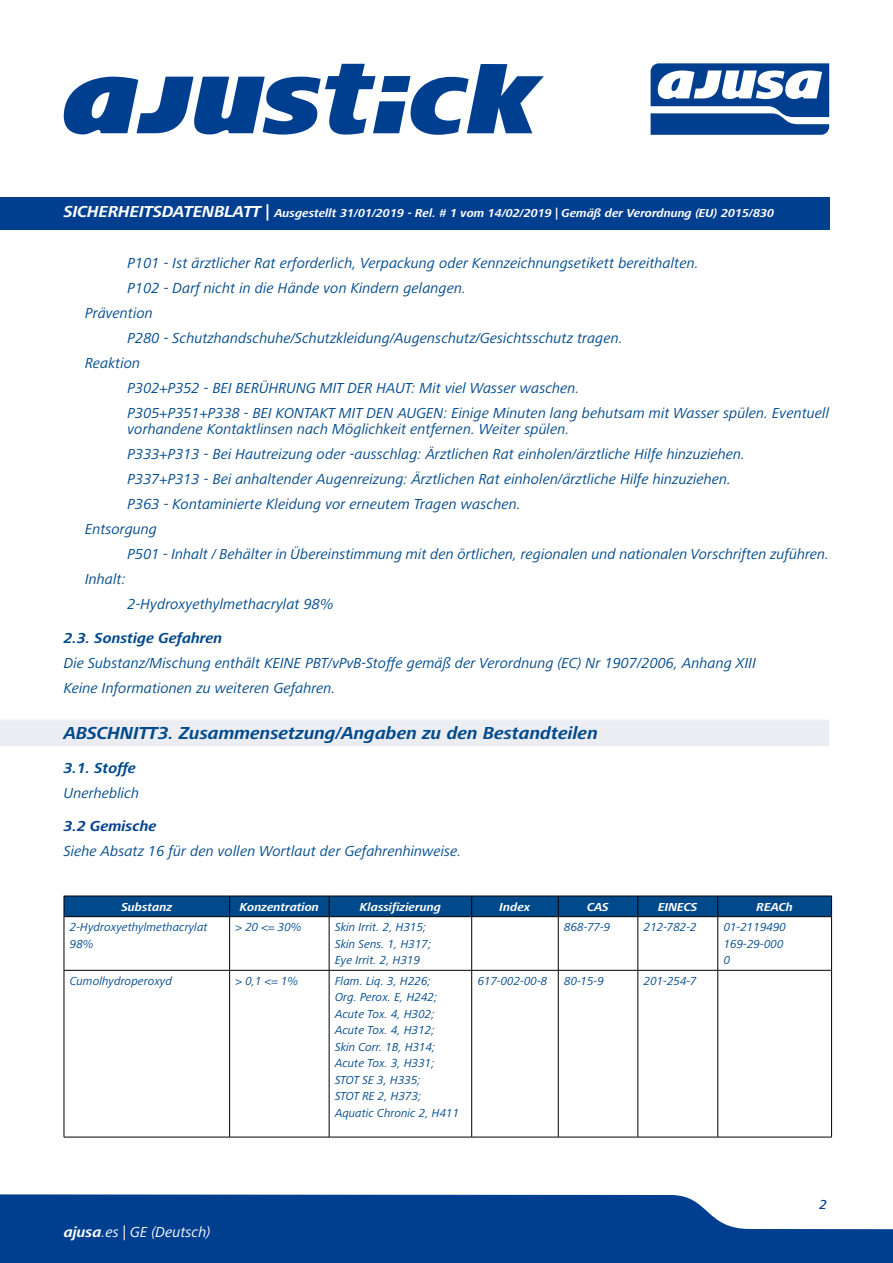
<style>
.page{position:relative;width:893px;height:1263px;background:#fff}
.page>*{position:absolute;margin:0;border:0;box-sizing:border-box;transform-origin:0 0}
.t1{font:italic 700 18px "Frutiger Next LT";color:#004a8c}
.t2{font:italic 15px/25px "Frutiger Next LT";color:#004a8c}
.t3{font:italic 700 15px "Frutiger Next LT";color:#004a8c}
.t4{font:italic 15px "Frutiger Next LT";color:#fff}
.t5{font:italic 700 15px "Frutiger Next LT";color:#003f90}
.t6{font:italic 500 13.5px "Frutiger Next LT";color:#003f90}
.t7{font:italic 12px/16.5px "Frutiger Next LT";color:#004a8c}
.t8{font:italic 700 12px "Frutiger Next LT";color:#fff}
.s1{font-size:16.5px}
.s2{font-weight:700}
</style>
<div class="page">
<svg style="left:0;top:1194px;width:893px;height:69px;background:#1c549c"></svg>
<svg style="left:64px;top:64px;width:480px;height:71px"></svg>
<div style="left:0;top:197px;width:829px;height:33px;background:#003f90"></div>
<svg style="left:651px;top:63px;width:178px;height:72px"></svg>
<div style="left:0;top:720px;width:829px;height:26px;background:#ebedf2"></div>
<svg style="left:64px;top:896px;width:768px;height:20px;background:#004786"></svg>
<hr style="left:64px;top:916px;width:166px;height:1px;background:#000">
<hr style="left:64px;top:917px;width:1px;height:53px;background:#000">
<hr style="left:230px;top:916px;width:99px;height:1px;background:#000">
<hr style="left:229px;top:917px;width:1px;height:53px;background:#000">
<hr style="left:329px;top:916px;width:143px;height:1px;background:#000">
<hr style="left:329px;top:917px;width:1px;height:53px;background:#000">
<hr style="left:472px;top:916px;width:86px;height:1px;background:#000">
<hr style="left:471px;top:917px;width:1px;height:53px;background:#000">
<hr style="left:558px;top:916px;width:80px;height:1px;background:#000">
<hr style="left:558px;top:917px;width:1px;height:53px;background:#000">
<hr style="left:638px;top:916px;width:80px;height:1px;background:#000">
<hr style="left:638px;top:917px;width:1px;height:53px;background:#000">
<hr style="left:718px;top:916px;width:114px;height:1px;background:#000">
<hr style="left:717px;top:917px;width:1px;height:53px;background:#000">
<hr style="left:831px;top:917px;width:1px;height:53px;background:#000">
<hr style="left:64px;top:970px;width:166px;height:1px;background:#000">
<hr style="left:64px;top:970px;width:1px;height:167px;background:#000">
<hr style="left:230px;top:970px;width:99px;height:1px;background:#000">
<hr style="left:229px;top:970px;width:1px;height:167px;background:#000">
<hr style="left:329px;top:970px;width:143px;height:1px;background:#000">
<hr style="left:329px;top:970px;width:1px;height:167px;background:#000">
<hr style="left:472px;top:970px;width:86px;height:1px;background:#000">
<hr style="left:471px;top:970px;width:1px;height:167px;background:#000">
<hr style="left:558px;top:970px;width:80px;height:1px;background:#000">
<hr style="left:558px;top:970px;width:1px;height:167px;background:#000">
<hr style="left:638px;top:970px;width:80px;height:1px;background:#000">
<hr style="left:638px;top:970px;width:1px;height:167px;background:#000">
<hr style="left:718px;top:970px;width:114px;height:1px;background:#000">
<hr style="left:717px;top:970px;width:1px;height:167px;background:#000">
<hr style="left:831px;top:970px;width:1px;height:167px;background:#000">
<hr style="left:64px;top:1137px;width:166px;height:1px;background:#000">
<hr style="left:230px;top:1137px;width:99px;height:1px;background:#000">
<hr style="left:329px;top:1137px;width:143px;height:1px;background:#000">
<hr style="left:472px;top:1137px;width:86px;height:1px;background:#000">
<hr style="left:558px;top:1137px;width:80px;height:1px;background:#000">
<hr style="left:638px;top:1137px;width:80px;height:1px;background:#000">
<hr style="left:718px;top:1137px;width:114px;height:1px;background:#000">
<p class="t8" style="left:64px;top:206px;width:712px"><span class="s1">SICHERHEITSDATENBLATT |</span> Ausgestellt 31/01/2019 - Rel. # 1 vom 14/02/2019 | Gemäß der Verordnung (EU) 2015/830</p>
<p class="t2" style="left:128px;top:250px;width:573px">P101 - Ist ärztlicher Rat erforderlich, Verpackung oder Kennzeichnungsetikett bereithalten.</p>
<p class="t2" style="left:128px;top:275px;width:340px">P102 - Darf nicht in die Hände von Kindern gelangen.</p>
<p class="t2" style="left:85px;top:300px;width:69px">Prävention</p>
<p class="t2" style="left:128px;top:325px;width:497px">P280 - Schutzhandschuhe/Schutzkleidung/Augenschutz/Gesichtsschutz tragen.</p>
<p class="t2" style="left:85px;top:350px;width:57px">Reaktion</p>
<p class="t2" style="left:128px;top:375px;width:454px">P302+P352 - BEI BERÜHRUNG MIT DER HAUT: Mit viel Wasser waschen.</p>
<p class="t2" style="left:128px;top:400px;width:703px">P305+P351+P338 - BEI KONTAKT MIT DEN AUGEN: Einige Minuten lang behutsam mit Wasser spülen. Eventuell</p>
<p class="t2" style="left:128px;top:417px;width:444px">vorhandene Kontaktlinsen nach Möglichkeit entfernen. Weiter spülen.</p>
<p class="t2" style="left:128px;top:442px;width:619px">P333+P313 - Bei Hautreizung oder -ausschlag: Ärztlichen Rat einholen/ärztliche Hilfe hinzuziehen.</p>
<p class="t2" style="left:128px;top:467px;width:605px">P337+P313 - Bei anhaltender Augenreizung: Ärztlichen Rat einholen/ärztliche Hilfe hinzuziehen.</p>
<p class="t2" style="left:128px;top:492px;width:395px">P363 - Kontaminierte Kleidung vor erneutem Tragen waschen.</p>
<p class="t2" style="left:85px;top:517px;width:74px">Entsorgung</p>
<p class="t2" style="left:128px;top:542px;width:703px">P501 - Inhalt / Behälter in Übereinstimmung mit den örtlichen, regionalen und nationalen Vorschriften zuführen.</p>
<p class="t2" style="left:85px;top:567px;width:42px">Inhalt:</p>
<p class="t2" style="left:128px;top:592px;width:207px">2-Hydroxyethylmethacrylat 98%</p>
<p class="t3" style="left:64px;top:630px;width:160px">2.3. Sonstige Gefahren</p>
<p class="t2" style="left:64px;top:650px;width:694px">Die Substanz/Mischung enthält KEINE PBT/vPvB-Stoffe gemäß der Verordnung (EC) Nr 1907/2006, Anhang XIII<br>Keine Informationen zu weiteren Gefahren.</p>
<p class="t1" style="left:64px;top:723px;width:536px">ABSCHNITT3. Zusammensetzung/Angaben zu den Bestandteilen</p>
<p class="t3" style="left:64px;top:759px;width:74px">3.1. Stoffe</p>
<p class="t2" style="left:64px;top:780px;width:77px">Unerheblich</p>
<p class="t5" style="left:64px;top:818px;width:94px">3.2 Gemische</p>
<p class="t2" style="left:64px;top:839px;width:399px">Siehe Absatz 16 für den vollen Wortlaut der Gefahrenhinweise.</p>
<p class="t8" style="left:121px;top:900px;width:52px">Substanz</p>
<p class="t8" style="left:240px;top:900px;width:81px">Konzentration</p>
<p class="t8" style="left:360px;top:900px;width:83px">Klassifizierung</p>
<p class="t8" style="left:500px;top:900px;width:32px">Index</p>
<p class="t8" style="left:587px;top:900px;width:23px">CAS</p>
<p class="t8" style="left:658px;top:900px;width:41px">EINECS</p>
<p class="t8" style="left:757px;top:900px;width:38px">REACh</p>
<p class="t7" style="left:70px;top:919px;width:139px">2-Hydroxyethylmethacrylat<br>98%</p>
<p class="t7" style="left:236px;top:919px;width:68px">&gt; 20 &lt;= 30%</p>
<p class="t7" style="left:335px;top:919px;width:98px">Skin Irrit. 2, H315;<br>Skin Sens. 1, H317;<br>Eye Irrit. 2, H319</p>
<p class="t7" style="left:564px;top:919px;width:48px">868-77-9</p>
<p class="t7" style="left:644px;top:919px;width:54px">212-782-2</p>
<p class="t7" style="left:724px;top:919px;width:64px">01-2119490<br>169-29-000<br>0</p>
<p class="t7" style="left:70px;top:973px;width:104px">Cumolhydroperoxyd</p>
<p class="t7" style="left:236px;top:973px;width:64px">&gt; 0,1 &lt;= 1%</p>
<p class="t7" style="left:335px;top:973px;width:126px">Flam. Liq. 3, H226;<br>Org. Perox. E, H242;<br>Acute Tox. 4, H302;<br>Acute Tox. 4, H312;<br>Skin Corr. 1B, H314;<br>Acute Tox. 3, H331;<br>STOT SE 3, H335;<br>STOT RE 2, H373;<br>Aquatic Chronic 2, H411</p>
<p class="t7" style="left:478px;top:973px;width:71px">617-002-00-8</p>
<p class="t7" style="left:564px;top:973px;width:41px">80-15-9</p>
<p class="t7" style="left:644px;top:973px;width:54px">201-254-7</p>
<p class="t4" style="left:64px;top:1223px;width:148px"><span class="s2">ajusa</span>.es | GE (Deutsch)</p>
<p class="t6" style="left:820px;top:1197px;width:9px">2</p>
</div>
